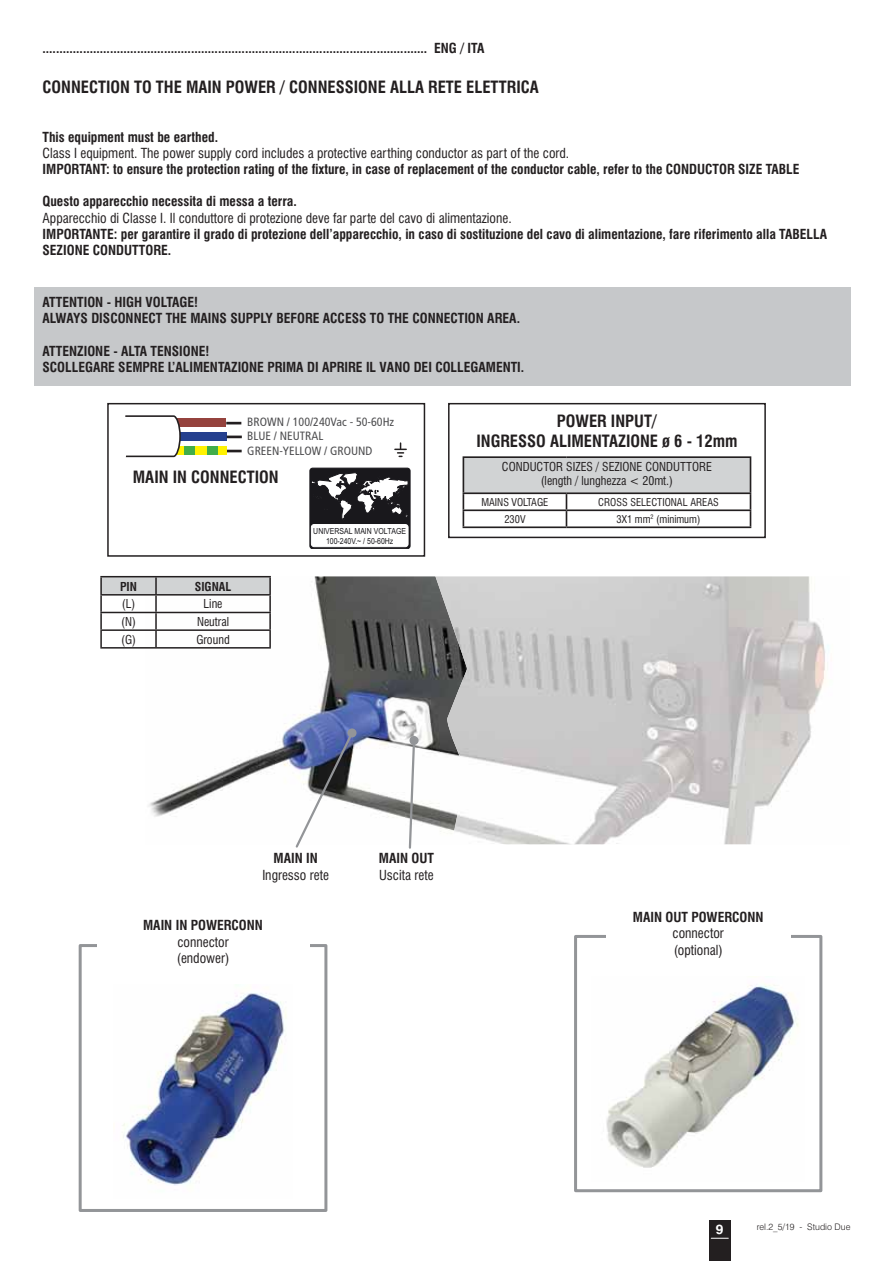
<style>
.page{position:relative;width:893px;height:1263px;background:#fff}
.page>*{position:absolute;margin:0;border:0;box-sizing:border-box;transform-origin:0 0}
.t1{font:700 condensed 16.5px/19.8px "Swiss 721 BT";color:#231f20;text-align:center}
.t2{font:700 condensed 13.5px/16.2px "Swiss 721 BT";color:#231f20}
.t3{font:condensed 13.5px/16.2px "Swiss 721 BT";color:#231f20}
.t4{font:700 13.5px "Swiss 721 BT";color:#fff}
.t5{font:condensed 12px/14.4px "Swiss 721 BT";color:#231f20;text-align:center}
.t6{font:condensed 12px/14.9px "Frutiger";color:#4c4c4e}
.t7{font:700 condensed 12px "Swiss 721 BT";color:#231f20}
.t8{font:condensed 10.5px "Swiss 721 BT";color:#231f20}
.t9{font:300 9px "Swiss 721 BT";color:#231f20}
.t10{font:8.4px/9.9px "Arial";color:#19181c;text-align:center;scale:.83 1}
</style>
<div class="page">
<div style="left:709px;top:1220px;width:22px;height:41px;background:#231f20"></div>
<svg style="left:711px;top:1238px;width:17px;height:1px"></svg>
<img style="left:148px;top:576px;width:282px;height:249px">
<img style="left:435px;top:576px;width:394px;height:268px">
<img style="left:606px;top:984px;width:193px;height:184px">
<img style="left:122px;top:993px;width:165px;height:193px">
<div style="left:34px;top:287px;width:816px;height:98px;background:#c6c8ca"></div>
<div style="left:463px;top:457px;width:287px;height:36px;background:#d1d3d4"></div>
<hr style="left:463px;top:456px;width:103px;height:2px;background:#231f20">
<hr style="left:463px;top:458px;width:1px;height:34px;background:#231f20">
<hr style="left:566px;top:456px;width:185px;height:2px;background:#231f20">
<hr style="left:750px;top:458px;width:1px;height:34px;background:#231f20">
<hr style="left:463px;top:492px;width:103px;height:2px;background:#231f20">
<hr style="left:566px;top:492px;width:185px;height:2px;background:#231f20">
<hr style="left:463px;top:509px;width:103px;height:2px;background:#231f20">
<svg style="left:463px;top:494px;width:1px;height:32px"></svg>
<hr style="left:566px;top:509px;width:185px;height:2px;background:#231f20">
<svg style="left:566px;top:494px;width:1px;height:32px"></svg>
<svg style="left:750px;top:494px;width:1px;height:32px"></svg>
<hr style="left:463px;top:526px;width:103px;height:2px;background:#231f20">
<hr style="left:566px;top:526px;width:185px;height:2px;background:#231f20">
<div style="left:448px;top:403px;width:318px;height:135px;border:2px solid #231f20"></div>
<div style="left:164px;top:419px;width:62px;height:8px;background:#95423d"></div>
<svg style="left:226px;top:422px;width:15px;height:2px"></svg>
<div style="left:165px;top:433px;width:62px;height:8px;background:#25408e"></div>
<svg style="left:227px;top:436px;width:15px;height:2px"></svg>
<div style="left:165px;top:447px;width:19px;height:8px;background:#fff200"></div>
<svg style="left:227px;top:450px;width:15px;height:2px"></svg>
<svg style="left:125px;top:415px;width:57px;height:43px"></svg>
<div style="left:184px;top:447px;width:12px;height:8px;background:#41ad49"></div>
<div style="left:196px;top:447px;width:11px;height:8px;background:#fff200"></div>
<div style="left:207px;top:447px;width:11px;height:8px;background:#41ad49"></div>
<div style="left:218px;top:447px;width:9px;height:8px;background:#fff200"></div>
<div style="left:107px;top:403px;width:318px;height:154px;border:2px solid #231f20"></div>
<div style="left:310px;top:468px;width:100px;height:81px;background:#19181c;border-radius:3px"></div>
<div style="left:310px;top:468px;width:100px;height:81px;border:1px solid #19181c;border-radius:3px"></div>
<div style="left:311px;top:524px;width:97px;height:23px;background:#fff;border-radius:3px"></div>
<div style="left:311px;top:524px;width:97px;height:23px;border:1px solid #fff;border-radius:3px"></div>
<svg style="left:311px;top:472px;width:97px;height:49px"></svg>
<svg style="left:395px;top:443px;width:11px;height:14px"></svg>
<img style="left:294px;top:730px;width:61px;height:118px">
<div style="left:347px;top:728px;width:9px;height:9px;background:#939598;border-radius:50%"></div>
<svg style="left:408px;top:735px;width:11px;height:114px"></svg>
<div style="left:574px;top:935px;width:248px;height:257px;border:3px solid #939598"></div>
<div style="left:606px;top:911px;width:185px;height:54px;background:#fff"></div>
<hr style="left:100px;top:576px;width:56px;height:1px;background:#231f20">
<hr style="left:156px;top:576px;width:115px;height:1px;background:#231f20">
<svg style="left:100px;top:577px;width:171px;height:70px"></svg>
<hr style="left:100px;top:647px;width:171px;height:2px;background:#231f20">
<div style="left:79px;top:944px;width:248px;height:268px;border:3px solid #939598"></div>
<div style="left:97px;top:919px;width:212px;height:57px;background:#fff"></div>
<p class="t2" style="left:43px;top:41px;width:443px">.................................................................................................................. ENG / ITA</p>
<p class="t1" style="left:43px;top:78px;width:498px">CONNECTION TO THE MAIN POWER / CONNESSIONE ALLA RETE ELETTRICA</p>
<p class="t2" style="left:43px;top:129px;width:177px">This equipment must be earthed.</p>
<p class="t3" style="left:43px;top:146px;width:528px">Class I equipment. The power supply cord includes a protective earthing conductor as part of the cord.</p>
<p class="t2" style="left:43px;top:162px;width:758px">IMPORTANT: to ensure the protection rating of the fixture, in case of replacement of the conductor cable, refer to the CONDUCTOR SIZE TABLE</p>
<p class="t2" style="left:43px;top:194px;width:256px">Questo apparecchio necessita di messa a terra.</p>
<p class="t3" style="left:43px;top:210px;width:471px">Apparecchio di Classe I. Il conduttore di protezione deve far parte del cavo di alimentazione.</p>
<p class="t2" style="left:43px;top:227px;width:786px">IMPORTANTE: per garantire il grado di protezione dell’apparecchio, in caso di sostituzione del cavo di alimentazione, fare riferimento alla TABELLA<br>SEZIONE CONDUTTORE.</p>
<p class="t2" style="left:43px;top:295px;width:479px">ATTENTION - HIGH VOLTAGE!<br>ALWAYS DISCONNECT THE MAINS SUPPLY BEFORE ACCESS TO THE CONNECTION AREA.</p>
<p class="t2" style="left:43px;top:344px;width:483px">ATTENZIONE - ALTA TENSIONE!<br>SCOLLEGARE SEMPRE L’ALIMENTAZIONE PRIMA DI APRIRE IL VANO DEI COLLEGAMENTI.</p>
<p class="t6" style="left:247px;top:415px;width:148px">BROWN / 100/240Vac - 50-60Hz<br>BLUE / NEUTRAL<br>GREEN-YELLOW / GROUND</p>
<p class="t1" style="left:133px;top:468px;width:147px">MAIN IN CONNECTION</p>
<p class="t7" style="left:120px;top:580px;width:18px">PIN</p>
<p class="t7" style="left:195px;top:580px;width:38px">SIGNAL</p>
<p class="t5" style="left:122px;top:597px;width:15px">(L)</p>
<p class="t5" style="left:204px;top:597px;width:21px">Line</p>
<p class="t5" style="left:121px;top:615px;width:16px">(N)</p>
<p class="t5" style="left:197px;top:615px;width:34px">Neutral</p>
<p class="t5" style="left:121px;top:633px;width:16px">(G)</p>
<p class="t5" style="left:196px;top:633px;width:35px">Ground</p>
<p class="t10" style="left:313px;top:526px;width:113px">UNIVERSAL MAIN VOLTAGE<br>100-240V.~ / 50-60Hz</p>
<p class="t1" style="left:476px;top:412px;width:263px">POWER INPUT/<br>INGRESSO ALIMENTAZIONE ø 6 - 12mm</p>
<p class="t5" style="left:502px;top:460px;width:211px">CONDUCTOR SIZES / SEZIONE CONDUTTORE (length / lunghezza &lt; 20mt.)</p>
<p class="t8" style="left:481px;top:497px;width:69px">MAINS VOLTAGE</p>
<p class="t8" style="left:598px;top:497px;width:122px">CROSS SELECTIONAL AREAS</p>
<p class="t8" style="left:504px;top:514px;width:23px">230V</p>
<p class="t8" style="left:617px;top:514px;width:85px">3X1 mm<sup>2</sup> (minimum)</p>
<p class="t2" style="left:273px;top:851px;width:46px">MAIN IN</p>
<p class="t3" style="left:262px;top:867px;width:68px">Ingresso rete</p>
<p class="t2" style="left:143px;top:918px;width:121px">MAIN IN POWERCONN</p>
<p class="t3" style="left:177px;top:934px;width:54px">connector (endower)</p>
<p class="t2" style="left:379px;top:851px;width:57px">MAIN OUT</p>
<p class="t3" style="left:379px;top:867px;width:56px">Uscita rete</p>
<p class="t2" style="left:633px;top:910px;width:132px">MAIN OUT POWERCONN</p>
<p class="t3" style="left:673px;top:926px;width:53px">connector (optional)</p>
<p class="t4" style="left:716px;top:1221px;width:9px">9</p>
<p class="t9" style="left:757px;top:1222px;width:95px">rel.2_5/19 - Studio Due</p>
</div>
